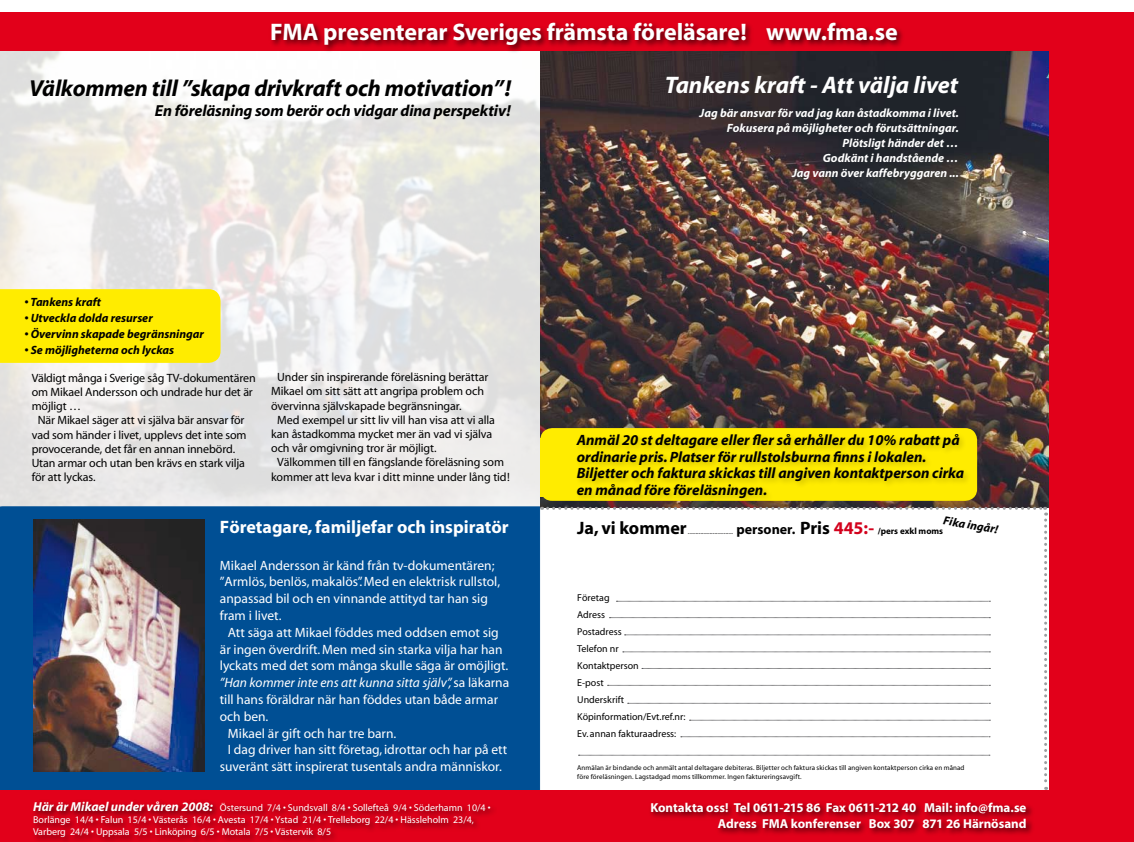
<style>
.page{position:relative;width:1134px;height:842px;background:#fff}
.page>*{position:absolute;margin:0;border:0;box-sizing:border-box;transform-origin:0 0}
.t1{font:700 24px "Myriad Pro";letter-spacing:-.005em;color:#fff}
.t2{font:italic 700 24px "Myriad";letter-spacing:-.005em;color:#fff}
.t3{font:italic 700 23.2px "Myriad";letter-spacing:-.01em;color:#000}
.t4{font:700 18px "Myriad";color:#fff}
.t5{font:700 18px "Myriad";color:#000}
.t6{font:italic 700 16px "Myriad";letter-spacing:-.01em;color:#000}
.t7{font:italic 700 15px/16.5px "Myriad";color:#000}
.t8{font:13.5px "Myriad";color:#fff}
.t9{font:italic 13.5px "Myriad";color:#fff}
.t10{font:700 13px/16px "Myriad Pro";letter-spacing:-.005em;color:#fff;text-align:right}
.t11{font:12px "Myriad";letter-spacing:-.01em;color:#000}
.t12{font:italic 700 12px/15px "Myriad";color:#fff;text-align:right}
.t13{font:italic 700 12px "Myriad";color:#000}
.t14{font:italic 700 12px "Myriad Pro";color:#000}
.t15{font:10px/12px "Myriad";color:#fff}
.t16{font:10px/17px "Myriad";color:#000}
.t17{font:700 9px "Myriad";color:#000}
.t18{font:7px/8.4px "Myriad";letter-spacing:.015em;color:#000}
.t19{font:700 6px "Myriad";color:#58585a}
.s1{font-style:normal}
.s2{font-size:14px}
.s3{font-size:18px}
.s4{font-size:18px;color:#d3021d}
.s5{font-weight:700;font-style:italic;font-size:13px}
</style>
<div class="page">
<img style="left:0;top:51px;width:1049px;height:456px">
<div style="left:0;top:506px;width:540px;height:284px;background:#004f94"></div>
<div style="left:1049px;top:32px;width:85px;height:796px;background:#e2001a"></div>
<div style="left:0;top:790px;width:1134px;height:52px;background:#e2001a"></div>
<div style="left:30px;top:798px;width:468px;height:44px;background:#000;opacity:.7"></div>
<div style="left:647px;top:799px;width:388px;height:39px;background:#000;opacity:.7"></div>
<img style="left:33px;top:519px;width:171px;height:252px">
<div style="left:540px;top:428px;width:437px;height:73px;background:#ffec00;border-radius:12px"></div>
<div style="left:540px;top:438px;width:14px;height:59px;background:#ffec00"></div>
<div style="left:0;top:13px;width:1134px;height:38px;background:#e2001a"></div>
<div style="left:268px;top:19px;width:638px;height:35px;background:#000;opacity:.7"></div>
<div style="left:574px;top:431px;width:399px;height:76px;background:#000;opacity:.2"></div>
<div style="left:0;top:289px;width:221px;height:74px;background:#ffec00"></div>
<svg style="left:542px;top:507px;width:505px;height:283px"></svg>
<h1 class="t1" style="left:270px;top:16px;width:629px">FMA presenterar Sveriges främsta föreläsare! www.fma.se</h1>
<h2 class="t3" style="left:29px;top:77px;width:483px">Välkommen till ”skapa drivkraft och motivation”!</h2>
<h3 class="t6" style="left:155px;top:102px;width:357px">En föreläsning som berör och vidgar dina perspektiv!</h3>
<p class="t13" style="left:24px;top:296px;width:78px">• Tankens kraft</p>
<p class="t13" style="left:24px;top:312px;width:130px">• Utveckla dolda resurser</p>
<p class="t13" style="left:24px;top:328px;width:181px">• Övervinn skapade begränsningar</p>
<p class="t13" style="left:24px;top:344px;width:151px">• Se möjligheterna och lyckas</p>
<p class="t11" style="left:32px;top:372px;width:225px">Väldigt många i Sverige såg TV-dokumentären</p>
<p class="t11" style="left:32px;top:386px;width:223px">om Mikael Andersson och undrade hur det är</p>
<p class="t11" style="left:32px;top:400px;width:51px">möjligt …</p>
<p class="t11" style="left:38px;top:414px;width:208px">När Mikael säger att vi själva bär ansvar för</p>
<p class="t11" style="left:32px;top:429px;width:216px">vad som händer i livet, upplevs det inte som</p>
<p class="t11" style="left:32px;top:443px;width:205px">provocerande, det får en annan innebörd.</p>
<p class="t11" style="left:32px;top:457px;width:215px">Utan armar och utan ben krävs en stark vilja</p>
<p class="t11" style="left:32px;top:471px;width:65px">för att lyckas.</p>
<p class="t11" style="left:277px;top:371px;width:213px">Under sin inspirerande föreläsning berättar</p>
<p class="t11" style="left:271px;top:385px;width:214px">Mikael om sitt sätt att angripa problem och</p>
<p class="t11" style="left:271px;top:399px;width:192px">övervinna självskapade begränsningar.</p>
<p class="t11" style="left:277px;top:414px;width:219px">Med exempel ur sitt liv vill han visa att vi alla</p>
<p class="t11" style="left:271px;top:428px;width:223px">kan åstadkomma mycket mer än vad vi själva</p>
<p class="t11" style="left:271px;top:442px;width:167px">och vår omgivning tror är möjligt.</p>
<p class="t11" style="left:277px;top:456px;width:228px">Välkommen till en fängslande föreläsning som</p>
<p class="t11" style="left:271px;top:470px;width:240px">kommer att leva kvar i ditt minne under lång tid!</p>
<h3 class="t4" style="left:220px;top:517px;width:290px">Företagare, familjefar och inspiratör</h3>
<p class="t8" style="left:220px;top:558px;width:276px">Mikael Andersson är känd från tv-dokumentären;</p>
<p class="t8" style="left:220px;top:575px;width:282px">”Armlös, benlös, makalös”. Med en elektrisk rullstol,</p>
<p class="t8" style="left:220px;top:592px;width:270px">anpassad bil och en vinnande attityd tar han sig</p>
<p class="t8" style="left:220px;top:609px;width:63px">fram i livet.</p>
<p class="t8" style="left:228px;top:626px;width:272px">Att säga att Mikael föddes med oddsen emot sig</p>
<p class="t8" style="left:220px;top:642px;width:284px">är ingen överdrift. Men med sin starka vilja har han</p>
<p class="t8" style="left:220px;top:659px;width:290px">lyckats med det som många skulle säga är omöjligt.</p>
<p class="t9" style="left:220px;top:676px;width:291px">”Han kommer inte ens att kunna sitta själv”, <span class="s1">sa läkarna</span></p>
<p class="t8" style="left:220px;top:693px;width:280px">till hans föräldrar när han föddes utan både armar</p>
<p class="t8" style="left:220px;top:710px;width:50px">och ben.</p>
<p class="t8" style="left:228px;top:726px;width:170px">Mikael är gift och har tre barn.</p>
<p class="t8" style="left:228px;top:743px;width:281px">I dag driver han sitt företag, idrottar och har på ett</p>
<p class="t8" style="left:220px;top:760px;width:283px">suveränt sätt inspirerat tusentals andra människor.</p>
<h1 class="t2" style="left:665px;top:73px;width:295px">Tankens kraft - Att välja livet</h1>
<p class="t12" style="left:700px;top:106px;width:261px">Jag bär ansvar för vad jag kan åstadkomma i livet.<br>Fokusera på möjligheter och förutsättningar.<br>Plötsligt händer det …<br>Godkänt i handstående …<br>Jag vann över kaffebryggaren ...</p>
<p class="t7" style="left:577px;top:432px;width:389px">Anmäl 20 st deltagare eller fler så erhåller du 10% rabatt på ordinarie pris. Platser för rullstolsburna finns i lokalen.<br>Biljetter och faktura skickas till angiven kontaktperson cirka en månad före föreläsningen.</p>
<p class="t14" style="left:945px;top:512px;width:57px;rotate:10deg">Fika ingår!</p>
<h3 class="t5" style="left:577px;top:518px;width:111px">Ja, vi kommer</h3>
<p class="t19" style="left:688px;top:528px;width:47px">.............................</p>
<p class="t17" style="left:736px;top:526px;width:208px"><span class="s2">personer.</span> <span class="s3">Pris</span> <span class="s4">445:-</span> /pers exkl moms</p>
<p class="t16" style="left:577px;top:589px;width:110px">Företag<br>Adress<br>Postadress<br>Telefon nr<br>Kontaktperson<br>E-post<br>Underskrift<br>Köpinformation/Evt.ref.nr:<br>Ev. annan fakturaadress:</p>
<p class="t18" style="left:577px;top:764px;width:389px">Anmälan är bindande och anmält antal deltagare debiteras. Biljetter och faktura skickas till angiven kontaktperson cirka en månad före föreläsningen. Lagstadgad moms tillkommer. Ingen faktureringsavgift.</p>
<p class="t15" style="left:33px;top:802px;width:459px"><span class="s5">Här är Mikael under våren 2008:</span> Östersund 7/4 • Sundsvall 8/4 • Sollefteå 9/4 • Söderhamn 10/4 •<br>Borlänge 14/4 • Falun 15/4 • Västerås 16/4 • Avesta 17/4 • Ystad 21/4 • Trelleborg 22/4 • Hässleholm 23/4,<br>Varberg 24/4 • Uppsala 5/5 • Linköping 6/5 • Motala 7/5 • Västervik 8/5</p>
<p class="t10" style="left:650px;top:799px;width:378px">Kontakta oss! Tel 0611-215 86 Fax 0611-212 40 Mail: info@fma.se<br>Adress FMA konferenser Box 307 871 26 Härnösand</p>
</div>
